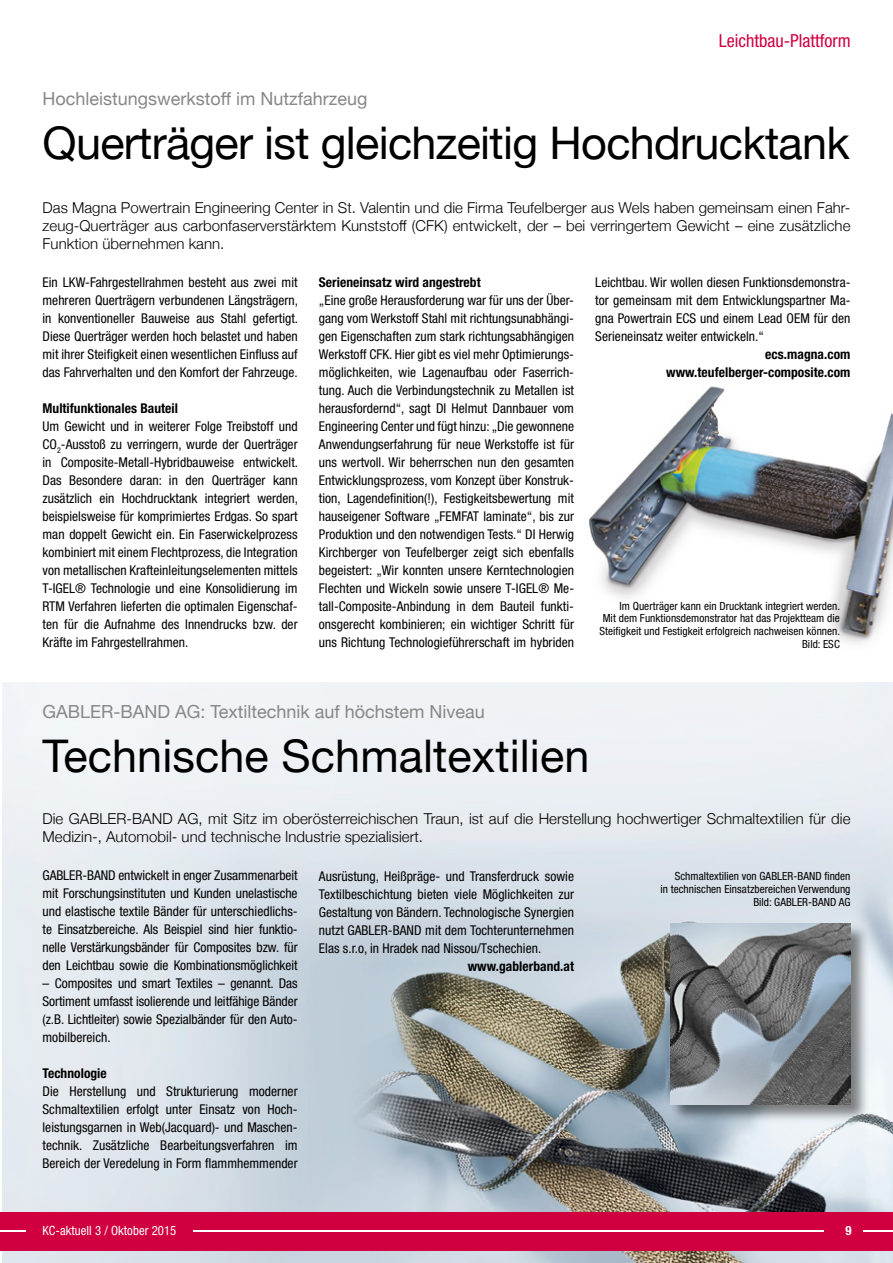
<style>
.page{position:relative;width:893px;height:1263px;background:#fff}
.page>*{position:absolute;margin:0;border:0;box-sizing:border-box;transform-origin:0 0}
.t1{font:45px "Helvetica Neue";letter-spacing:-.015em;color:#000}
.t2{font:45px "Helvetica Neue";letter-spacing:.005em;color:#000}
.t3{font:18px "Helvetica Neue";color:#868786}
.t4{font:condensed 18px "Helvetica Neue";color:#d00040}
.t5{font:300 15px/18px "Helvetica Neue";letter-spacing:.005em;color:#000;text-align:justify}
.t6{font:condensed 13.5px/18px "Helvetica Neue";letter-spacing:.005em;color:#000;text-align:justify}
.t7{font:700 condensed 13.5px/18px "Helvetica Neue";letter-spacing:.005em;color:#000;text-align:right}
.t8{font:condensed 12.75px "Helvetica Neue";letter-spacing:.005em;color:#fff}
.t9{font:700 condensed 12.75px "Helvetica Neue";color:#fff}
.t10{font:condensed 11.25px/12.8px "Helvetica Neue";letter-spacing:.005em;color:#000;text-align:right}
</style>
<div class="page">
<img style="left:2px;top:682px;width:891px;height:581px">
<div style="left:0;top:1212px;width:893px;height:38px;background:#d00040"></div>
<hr style="left:0;top:1230px;width:893px;height:1px;background:#fff">
<div style="left:825px;top:1225px;width:38px;height:12px;background:#d00040"></div>
<div style="left:26px;top:1225px;width:167px;height:11px;background:#d00040"></div>
<img style="left:589px;top:386px;width:304px;height:258px">
<img style="left:670px;top:923px;width:199px;height:200px">
<img style="left:670px;top:923px;width:180px;height:181px">
<h2 class="t4" style="left:719px;top:30px;width:134px">Leichtbau-Plattform</h2>
<h2 class="t3" style="left:43px;top:86px;width:327px">Hochleistungswerkstoff im Nutzfahrzeug</h2>
<h1 class="t1" style="left:43px;top:111px;width:809px">Querträger ist gleichzeitig Hochdrucktank</h1>
<p class="t5" style="left:43px;top:198px;width:809px">Das Magna Powertrain Engineering Center in St. Valentin und die Firma Teufelberger aus Wels haben gemeinsam einen Fahr&shy;zeug-Querträger aus carbonfaserverstärktem Kunststoff (CFK) entwickelt, der – bei verringertem Gewicht – eine zusätzliche Funktion übernehmen kann.</p>
<p class="t7" style="left:319px;top:273px;width:163px">Serieneinsatz wird angestrebt</p>
<p class="t6" style="left:319px;top:291px;width:257px">„Eine große Herausforderung war für uns der Über&shy;gang vom Werkstoff Stahl mit richtungsunabhängi&shy;gen Eigenschaften zum stark richtungsabhängigen Werkstoff CFK. Hier gibt es viel mehr Optimierungs&shy;möglichkeiten, wie Lagenaufbau oder Faserrich&shy;tung. Auch die Verbindungstechnik zu Metallen ist herausfordernd“, sagt DI Helmut Dannbauer vom Engineering Center und fügt hinzu: „Die gewonnene Anwendungserfahrung für neue Werkstoffe ist für uns wertvoll. Wir beherrschen nun den gesamten Entwicklungsprozess, vom Konzept über Konstruk&shy;tion, Lagendefinition(!), Festigkeitsbewertung mit hauseigener Software „FEMFAT laminate“, bis zur Produktion und den notwendigen Tests.“ DI Herwig Kirchberger von Teufelberger zeigt sich ebenfalls begeistert: „Wir konnten unsere Kerntechnologien Flechten und Wickeln sowie unsere T-IGEL® Me&shy;tall-Composite-Anbindung in dem Bauteil funkti&shy;onsgerecht kombinieren; ein wichtiger Schritt für uns Richtung Technologieführerschaft im hybriden</p>
<p class="t6" style="left:43px;top:273px;width:257px">Ein LKW-Fahrgestellrahmen besteht aus zwei mit mehreren Querträgern verbundenen Längsträgern, in konventioneller Bauweise aus Stahl gefertigt.<br>Diese Querträger werden hoch belastet und haben mit ihrer Steifigkeit einen wesentlichen Einfluss auf das Fahrverhalten und den Komfort der Fahrzeuge.</p>
<p class="t7" style="left:43px;top:399px;width:137px">Multifunktionales Bauteil</p>
<p class="t6" style="left:43px;top:417px;width:257px">Um Gewicht und in weiterer Folge Treibstoff und CO<sub>2</sub>-Ausstoß zu verringern, wurde der Querträger in Composite-Metall-Hybridbauweise entwickelt.<br>Das Besondere daran: in den Querträger kann zusätzlich ein Hochdrucktank integriert werden, beispielsweise für komprimiertes Erdgas. So spart man doppelt Gewicht ein. Ein Faserwickelprozess kombiniert mit einem Flechtprozess, die Integration von metallischen Krafteinleitungselementen mittels T-IGEL® Technologie und eine Konsolidierung im RTM Verfahren lieferten die optimalen Eigenschaf&shy;ten für die Aufnahme des Innendrucks bzw. der Kräfte im Fahrgestellrahmen.</p>
<p class="t6" style="left:595px;top:273px;width:257px">Leichtbau. Wir wollen diesen Funktionsdemonstra&shy;tor gemeinsam mit dem Entwicklungspartner Ma&shy;gna Powertrain ECS und einem Lead OEM für den Serieneinsatz weiter entwickeln.“</p>
<p class="t7" style="left:666px;top:345px;width:186px">ecs.magna.com www.teufelberger-composite.com</p>
<p class="t10" style="left:599px;top:599px;width:242px">Im Querträger kann ein Drucktank integriert werden.<br>Mit dem Funktionsdemonstrator hat das Projektteam die Steifigkeit und Festigkeit erfolgreich nachweisen können.<br>Bild: ESC</p>
<h2 class="t3" style="left:43px;top:698px;width:444px">GABLER-BAND AG: Textiltechnik auf höchstem Niveau</h2>
<h1 class="t2" style="left:43px;top:723px;width:548px">Technische Schmaltextilien</h1>
<p class="t5" style="left:43px;top:808px;width:809px">Die GABLER-BAND AG, mit Sitz im oberösterreichischen Traun, ist auf die Herstellung hochwertiger Schmaltextilien für die<br>Medizin-, Automobil- und technische Industrie spezialisiert.</p>
<p class="t10" style="left:660px;top:870px;width:192px">Schmaltextilien von GABLER-BAND finden<br>in technischen Einsatzbereichen Verwendung<br>Bild: GABLER-BAND AG</p>
<p class="t6" style="left:43px;top:866px;width:257px">GABLER-BAND entwickelt in enger Zusammenarbeit mit Forschungsinstituten und Kunden unelastische und elastische textile Bänder für unterschiedlichs&shy;te Einsatzbereiche. Als Beispiel sind hier funktio&shy;nelle Verstärkungsbänder für Composites bzw. für den Leichtbau sowie die Kombinationsmöglichkeit</p>
<p class="t6" style="left:43px;top:974px;width:257px">– Composites und smart Textiles – genannt. Das Sortiment umfasst isolierende und leitfähige Bänder (z.B. Lichtleiter) sowie Spezialbänder für den Auto&shy;mobilbereich.</p>
<p class="t7" style="left:43px;top:1064px;width:66px">Technologie</p>
<p class="t6" style="left:43px;top:1082px;width:257px">Die Herstellung und Strukturierung moderner Schmaltextilien erfolgt unter Einsatz von Hoch&shy;leistungsgarnen in Web(Jacquard)- und Maschen&shy;technik. Zusätzliche Bearbeitungsverfahren im Bereich der Veredelung in Form flammhemmender</p>
<p class="t6" style="left:319px;top:867px;width:257px">Ausrüstung, Heißpräge- und Transferdruck sowie Textilbeschichtung bieten viele Möglichkeiten zur Gestaltung von Bändern. Technologische Synergien nutzt GABLER-BAND mit dem Tochterunternehmen Elas s.r.o, in Hradek nad Nissou/Tschechien.</p>
<p class="t7" style="left:468px;top:956px;width:108px">www.gablerband.at</p>
<p class="t8" style="left:42px;top:1223px;width:135px">KC-aktuell 3 / Oktober 2015</p>
<p class="t9" style="left:846px;top:1223px;width:8px">9</p>
</div>
